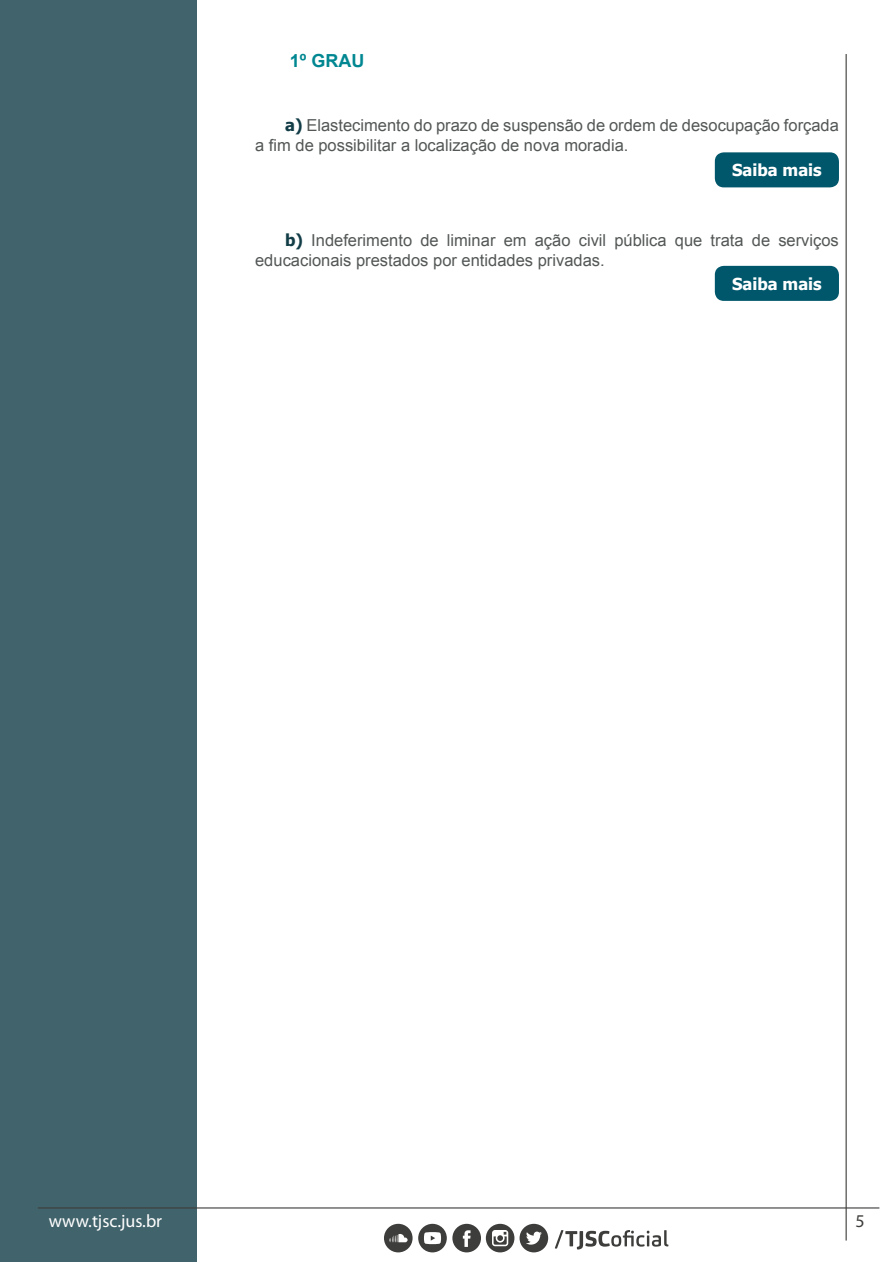
<style>
.page{position:relative;width:893px;height:1262px;background:#fff}
.page>*{position:absolute;margin:0;border:0;box-sizing:border-box;transform-origin:0 0}
.t1{font:18px "Myriad Pro";color:#fff}
.t2{font:700 18px "Arial";color:#008791}
.t3{font:18px "Myriad Pro";color:#3d3d3b}
.t4{font:16.5px/19.8px "Arial";color:#545757}
.t5{font:700 16.5px "Tahoma";color:#fff}
.s1{font-family:"Tahoma";font-weight:700;color:#123d47}
</style>
<div class="page">
<svg style="left:555px;top:1230px;width:113px;height:19px"></svg>
<svg style="left:418px;top:1223px;width:130px;height:29px"></svg>
<svg style="left:384px;top:1223px;width:28px;height:29px"></svg>
<div style="left:0;top:0;width:196px;height:1262px;background:#41636b"></div>
<hr style="left:38px;top:1207px;width:841px;height:1px;background:#3d3d3b">
<hr style="left:845px;top:54px;width:1px;height:1186px;background:#3d3d3b">
<div style="left:714px;top:152px;width:125px;height:35px;background:#00576b;border-radius:9px"></div>
<div style="left:714px;top:266px;width:125px;height:35px;background:#00576b;border-radius:9px"></div>
<p class="t2" style="left:290px;top:49px;width:76px">1º GRAU</p>
<p class="t4" style="left:255px;top:115px;width:585px;text-indent:30px"><span class="s1">a)</span> Elastecimento do prazo de suspensão de ordem de desocupação forçada a fim de possibilitar a localização de nova moradia.</p>
<p class="t5" style="left:732px;top:159px;width:91px">Saiba mais</p>
<p class="t4" style="left:255px;top:230px;width:585px;text-indent:30px"><span class="s1">b)</span> Indeferimento de liminar em ação civil pública que trata de serviços educacionais prestados por entidades privadas.</p>
<p class="t5" style="left:732px;top:272px;width:91px">Saiba mais</p>
<p class="t1" style="left:37px;top:1211px;width:126px">wwww.tjsc.jus.br</p>
<p class="t1" style="left:51px;top:1213px;width:101px">ww.tjsc.jus.br</p>
<p class="t3" style="left:855px;top:1211px;width:11px">5</p>
</div>
